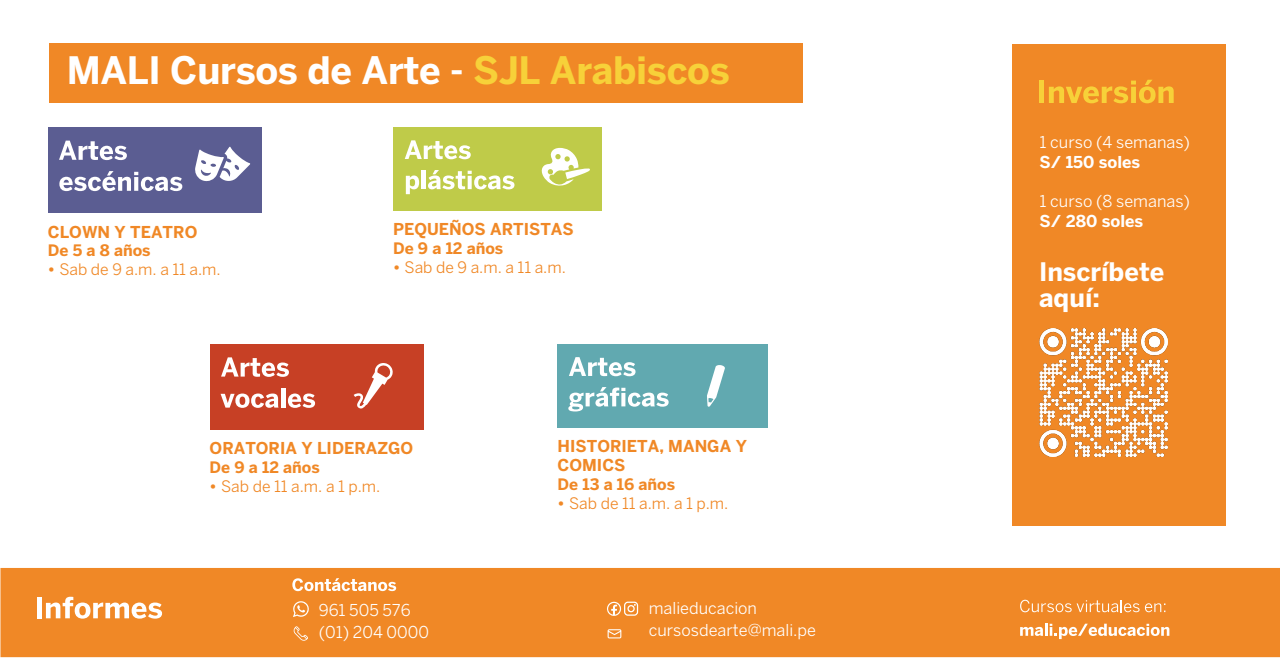
<style>
.page{position:relative;width:1280px;height:658px;background:#fff}
.page>*{position:absolute;margin:0;border:0;box-sizing:border-box;transform-origin:0 0}
.t1{font:700 37.5px "Benton Sans FB";letter-spacing:-.01em;color:#fff}
.t2{font:700 25.25px/25.1px "Benton Sans FB";color:#fff}
.t3{font:16.25px/22.5px "Benton Sans FB";color:#fff}
.t4{font:700 16.25px/19.5px "Benton Sans FB";color:#f08826}
.t5{font:700 16.25px "Benton Sans FB";color:#fff}
.t6{font:15.62px "Benton Sans FB";color:#f08826}
.t7{font:700 15.62px "Benton Sans FB";color:#f08826}
.s1{color:#f7d139}
.s2{font-weight:700}
</style>
<div class="page">
<div style="left:49px;top:44px;width:754px;height:59px;background:#f08826"></div>
<div style="left:0;top:568px;width:1280px;height:89px;background:#f08826"></div>
<div style="left:37px;top:596px;width:5px;height:22px;background:#fff"></div>
<svg style="left:46px;top:596px;width:116px;height:22px"></svg>
<svg style="left:1020px;top:599px;width:145px;height:13px"></svg>
<svg style="left:1020px;top:623px;width:149px;height:16px"></svg>
<svg style="left:293px;top:601px;width:16px;height:16px"></svg>
<svg style="left:292px;top:578px;width:104px;height:13px"></svg>
<svg style="left:293px;top:626px;width:15px;height:15px"></svg>
<svg style="left:607px;top:601px;width:31px;height:15px"></svg>
<svg style="left:608px;top:629px;width:13px;height:9px"></svg>
<div style="left:1012px;top:44px;width:214px;height:481px;background:#f08826"></div>
<div style="left:1039px;top:80px;width:5px;height:23px;background:#f7d139"></div>
<svg style="left:1049px;top:80px;width:125px;height:23px"></svg>
<img style="left:1039px;top:328px;width:128px;height:128px">
<div style="left:48px;top:127px;width:214px;height:86px;background:#5b5d92"></div>
<svg style="left:59px;top:140px;width:68px;height:20px"></svg>
<svg style="left:59px;top:171px;width:123px;height:20px"></svg>
<svg style="left:195px;top:147px;width:55px;height:35px"></svg>
<div style="left:210px;top:344px;width:214px;height:85px;background:#c74025"></div>
<svg style="left:221px;top:357px;width:68px;height:20px"></svg>
<svg style="left:221px;top:393px;width:57px;height:15px"></svg>
<hr style="left:281px;top:388px;width:4px;height:19px;background:#fff">
<svg style="left:288px;top:393px;width:27px;height:15px"></svg>
<svg style="left:354px;top:363px;width:39px;height:45px"></svg>
<div style="left:558px;top:344px;width:210px;height:84px;background:#61a9b0"></div>
<svg style="left:569px;top:357px;width:67px;height:19px"></svg>
<svg style="left:568px;top:387px;width:101px;height:24px"></svg>
<svg style="left:707px;top:365px;width:18px;height:41px"></svg>
<div style="left:393px;top:127px;width:208px;height:84px;background:#bfcb49"></div>
<svg style="left:405px;top:140px;width:66px;height:19px"></svg>
<svg style="left:406px;top:175px;width:13px;height:19px"></svg>
<hr style="left:422px;top:170px;width:4px;height:19px;background:#fff">
<svg style="left:428px;top:170px;width:86px;height:19px"></svg>
<svg style="left:541px;top:148px;width:49px;height:38px"></svg>
<h1 class="t1" style="left:67px;top:48px;width:665px">MALI Cursos de Arte - <span class="s1">SJL Arabiscos</span></h1>
<p class="t4" style="left:48px;top:222px;width:151px">CLOWN Y TEATRO</p>
<p class="t7" style="left:48px;top:241px;width:104px">De 5 a 8 años</p>
<p class="t6" style="left:48px;top:260px;width:174px"><span class="s2">•</span> Sab de 9 a.m. a 11 a.m.</p>
<p class="t4" style="left:393px;top:219px;width:182px">PEQUEÑOS ARTISTAS</p>
<p class="t7" style="left:393px;top:239px;width:112px">De 9 a 12 años</p>
<p class="t6" style="left:393px;top:258px;width:174px"><span class="s2">•</span> Sab de 9 a.m. a 11 a.m.</p>
<p class="t4" style="left:210px;top:438px;width:205px">ORATORIA Y LIDERAZGO</p>
<p class="t7" style="left:210px;top:458px;width:112px">De 9 a 12 años</p>
<p class="t6" style="left:210px;top:476px;width:172px"><span class="s2">•</span> Sab de 11 a.m. a 1 p.m.</p>
<p class="t4" style="left:558px;top:435px;width:191px">HISTORIETA, MANGA Y<br>COMICS</p>
<p class="t7" style="left:558px;top:475px;width:119px">De 13 a 16 años</p>
<p class="t6" style="left:558px;top:494px;width:172px"><span class="s2">•</span> Sab de 11 a.m. a 1 p.m.</p>
<p class="t3" style="left:319px;top:598px;width:112px">961 505 576 (01) 204 0000</p>
<p class="t3" style="left:649px;top:596px;width:169px">malieducacion cursosdearte@mali.pe</p>
<p class="t3" style="left:1040px;top:131px;width:152px">1 curso (4 semanas)</p>
<p class="t5" style="left:1040px;top:152px;width:102px">S/ 150 soles</p>
<p class="t3" style="left:1040px;top:190px;width:152px">1 curso (8 semanas)</p>
<p class="t5" style="left:1040px;top:211px;width:105px">S/ 280 soles</p>
<h2 class="t2" style="left:1039px;top:259px;width:127px">Inscríbete aquí:</h2>
</div>
